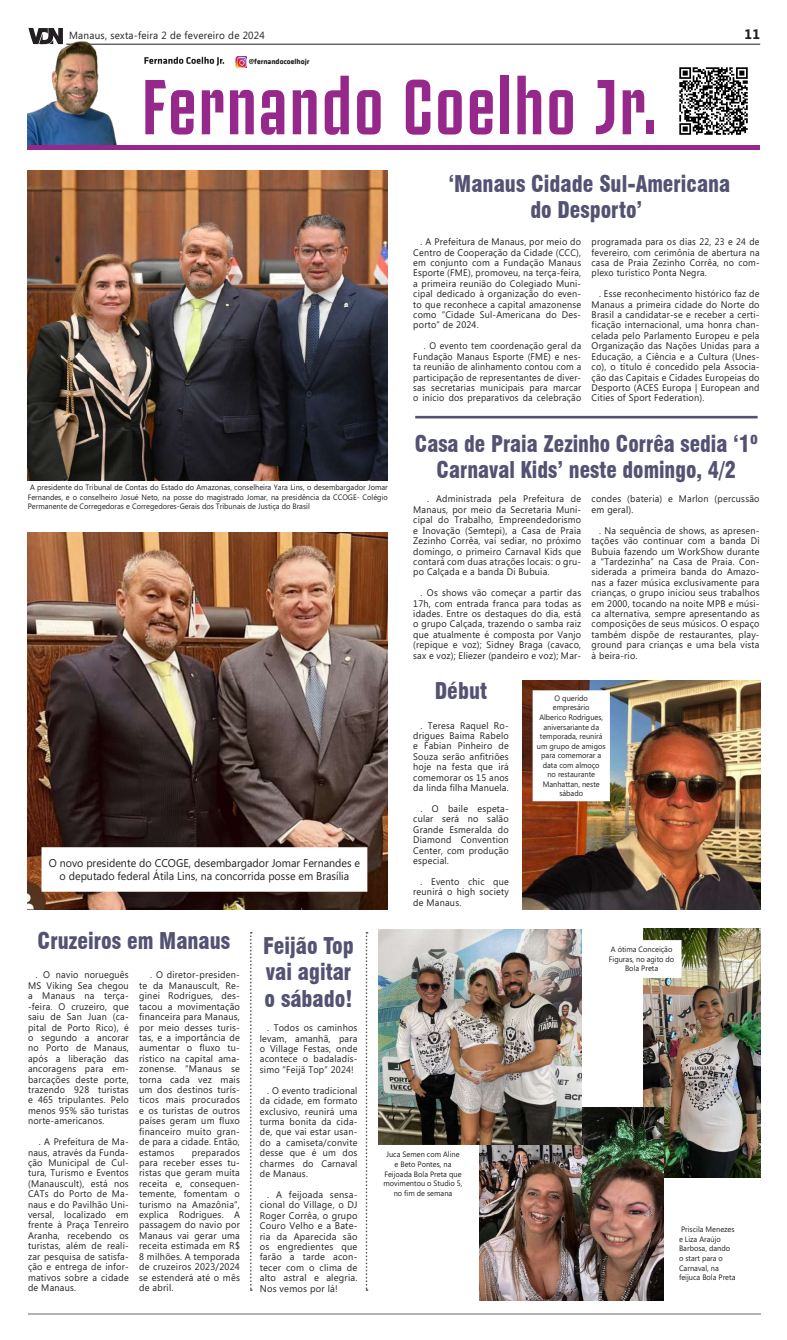
<style>
.page{position:relative;width:787px;height:1340px;background:#fff}
.page>*{position:absolute;margin:0;border:0;box-sizing:border-box;transform-origin:0 0}
.t1{font:700 78.05px "Juventus Fans";letter-spacing:.02em;color:#96288b;scale:.95 1}
.t2{font:900 condensed 22.57px/26.1px "Swiss 721 BT";color:#545273;text-align:justify;scale:.95 1}
.t3{font:900 condensed 22.57px/26.1px "Swiss 721 BT";color:#545273;text-align:center;scale:.93 1}
.t4{font:700 13.91px "Microsoft Phags Pa";color:#231f20;scale:.95 1}
.t5{font:11.29px/13.7px "Microsoft Phags Pa";color:#231f20;text-align:center;scale:.95 1}
.t6{font:10.41px "Microsoft Phags Pa";letter-spacing:.025em;color:#231f20;scale:.95 1}
.t7{font:9.54px/10.4px "Microsoft Phags Pa";letter-spacing:.025em;color:#231f20;text-align:justify;scale:.95 1}
.t8{font:9.54px/10.4px "Microsoft Phags Pa";letter-spacing:.025em;color:#231f20;text-align:justify;scale:.96 1}
.t9{font:9.54px/10.4px "Microsoft Phags Pa";letter-spacing:.025em;color:#231f20;text-align:justify;scale:.93 1}
.t10{font:9.54px/10.4px "Microsoft Phags Pa";letter-spacing:.025em;color:#231f20;text-align:justify}
.t11{font:7.79px/9.5px "Microsoft Phags Pa";color:#231f20;text-align:center;scale:.95 1}
.t12{font:700 7.61px "MW Klavika Bd";color:#1c1c1c}
</style>
<div class="page">
<img style="left:643px;top:928px;width:117px;height:249px">
<hr style="left:66px;top:44px;width:693px;height:1px;background:#231f20">
<svg style="left:28px;top:28px;width:35px;height:11px"></svg>
<hr style="left:28px;top:1313px;width:732px;height:2px;background:#b2b3b7">
<svg style="left:365px;top:932px;width:2px;height:358px"></svg>
<svg style="left:250px;top:931px;width:2px;height:359px"></svg>
<hr style="left:415px;top:416px;width:342px;height:2px;background:#545273">
<img style="left:28px;top:39px;width:97px;height:106px">
<svg style="left:144px;top:57px;width:80px;height:9px"></svg>
<svg style="left:235px;top:57px;width:12px;height:11px"></svg>
<div style="left:28px;top:145px;width:731px;height:5px;background:#96288b"></div>
<img style="left:679px;top:67px;width:69px;height:68px">
<img style="left:479px;top:1107px;width:184px;height:193px">
<img style="left:28px;top:170px;width:359px;height:310px">
<img style="left:378px;top:929px;width:203px;height:215px">
<img style="left:28px;top:532px;width:359px;height:378px">
<img style="left:522px;top:680px;width:238px;height:230px">
<div style="left:44px;top:849px;width:321px;height:40px;background:#fff"></div>
<div style="left:603px;top:941px;width:76px;height:35px;background:#fff"></div>
<div style="left:534px;top:692px;width:74px;height:107px;background:#fff"></div>
<div style="left:532px;top:690px;width:77px;height:111px;border:3px solid #fff"></div>
<p class="t6" style="left:69px;top:28px;width:207px">Manaus, sexta-feira 2 de fevereiro de 2024</p>
<h3 class="t4" style="left:744px;top:24px;width:18px">11</h3>
<p class="t12" style="left:249px;top:56px;width:62px">@fernandocoelhojr</p>
<h1 class="t1" style="left:142px;top:51px;width:544px">Fernando Coelho Jr.</h1>
<h2 class="t2" style="left:448px;top:171px;width:298px;text-align:center">‘Manaus Cidade Sul-Americana do Desporto’</h2>
<p class="t7" style="left:413px;top:236px;width:178px;text-indent:7px">. A Prefeitura de Manaus, por meio do Centro de Cooperação da Cidade (CCC), em conjunto com a Fundação Manaus Esporte (FME), promoveu, na terça-feira, a primeira reunião do Colegiado Muni&shy;cipal dedicado à organização do even&shy;to que reconhece a capital amazonense como “Cidade Sul-Americana do Des&shy;porto” de 2024.</p>
<p class="t9" style="left:413px;top:340px;width:182px;text-indent:11px">. O evento tem coordenação geral da Fundação Manaus Esporte (FME) e nes&shy;ta reunião de alinhamento contou com a participação de representantes de diver&shy;sas secretarias municipais para marcar o início dos preparativos da celebração</p>
<p class="t9" style="left:591px;top:236px;width:182px">programada para os dias 22, 23 e 24 de fevereiro, com cerimônia de abertura na casa de Praia Zezinho Corrêa, no com&shy;plexo turístico Ponta Negra.</p>
<p class="t7" style="left:591px;top:288px;width:178px;text-indent:7px">. Esse reconhecimento histórico faz de Manaus a primeira cidade do Norte do Brasil a candidatar-se e receber a certi&shy;ficação internacional, uma honra chan&shy;celada pelo Parlamento Europeu e pela Organização das Nações Unidas para a Educação, a Ciência e a Cultura (Unes&shy;co), o título é concedido pela Associa&shy;ção das Capitais e Cidades Europeias do Desporto (ACES Europa | European and Cities of Sport Federation).</p>
<p class="t11" style="left:28px;top:482px;width:380px;text-align:justify;text-indent:2px">A presidente do Tribunal de Contas do Estado do Amazonas, conselheira Yara Lins, o desembargador Jomar Fernandes, e o conselheiro Josué Neto, na posse do magistrado Jomar, na presidência da CCOGE- Colégio Permanente de Corregedoras e Corregedores-Gerais dos Tribunais de Justiça do Brasil</p>
<p class="t5" style="left:49px;top:855px;width:329px">O novo presidente do CCOGE, desembargador Jomar Fernandes e o deputado federal Átila Lins, na concorrida posse em Brasília</p>
<h2 class="t3" style="left:414px;top:430px;width:370px">Casa de Praia Zezinho Corrêa sedia ‘1º<br>Carnaval Kids’ neste domingo, 4/2</h2>
<p class="t7" style="left:413px;top:493px;width:178px;text-indent:14px">. Administrada pela Prefeitura de Manaus, por meio da Secretaria Muni&shy;cipal do Trabalho, Empreendedorismo e Inovação (Semtepi), a Casa de Praia Zezinho Corrêa, vai sediar, no próximo domingo, o primeiro Carnaval Kids que contará com duas atrações locais: o gru&shy;po Calçada e a banda Di Bubuia.</p>
<p class="t7" style="left:413px;top:587px;width:178px;text-indent:7px">. Os shows vão começar a partir das 17h, com entrada franca para todas as idades. Entre os destaques do dia, está o grupo Calçada, trazendo o samba raiz que atualmente é composta por Vanjo (repique e voz); Sidney Braga (cavaco, sax e voz); Eliezer (pandeiro e voz); Mar-</p>
<p class="t7" style="left:591px;top:493px;width:178px">condes (bateria) e Marlon (percussão em geral).</p>
<p class="t7" style="left:591px;top:524px;width:178px;text-indent:7px">. Na sequência de shows, as apresen&shy;tações vão continuar com a banda Di Bubuia fazendo um WorkShow durante a “Tardezinha” na Casa de Praia. Con&shy;siderada a primeira banda do Amazo&shy;nas a fazer música exclusivamente para crianças, o grupo iniciou seus trabalhos em 2000, tocando na noite MPB e músi&shy;ca alternativa, sempre apresentando as composições de seus músicos. O espaço também dispõe de restaurantes, play&shy;ground para crianças e uma bela vista à beira-rio.</p>
<h2 class="t2" style="left:434px;top:677px;width:57px">Début</h2>
<p class="t7" style="left:413px;top:719px;width:102px;text-indent:7px">. Teresa Raquel Ro&shy;drigues Baima Rabelo e Fabian Pinheiro de Souza serão anfitriões hoje na festa que irá comemorar os 15 anos da linda filha Manuela.</p>
<p class="t7" style="left:413px;top:803px;width:102px;text-indent:7px">. O baile espeta&shy;cular será no salão Grande Esmeralda do Diamond Convention Center, com produção especial.</p>
<p class="t7" style="left:413px;top:875px;width:102px;text-indent:7px">. Evento chic que reunirá o high society de Manaus.</p>
<p class="t11" style="left:536px;top:693px;width:74px">O querido empresário<br>Alberico Rodrigues, aniversariante da temporada, reunirá um grupo de amigos para comemorar a data com almoço<br>no restaurante<br>Manhattan, neste sábado</p>
<h2 class="t2" style="left:38px;top:927px;width:204px">Cruzeiros em Manaus</h2>
<p class="t7" style="left:28px;top:969px;width:107px;text-indent:7px">. O navio norueguês MS Viking Sea chegou a Manaus na terça--feira. O cruzeiro, que saiu de San Juan (ca&shy;pital de Porto Rico), é o segundo a ancorar no Porto de Manaus, após a liberação das ancoragens para em&shy;barcações deste porte, trazendo 928 turistas e 465 tripulantes. Pelo menos 95% são turistas norte-americanos.</p>
<p class="t7" style="left:28px;top:1136px;width:107px;text-indent:11px">. A Prefeitura de Ma&shy;naus, através da Funda&shy;ção Municipal de Cul&shy;tura, Turismo e Eventos (Manauscult), está nos CATs do Porto de Ma&shy;naus e do Pavilhão Uni&shy;versal, localizado em frente à Praça Tenreiro Aranha, recebendo os turistas, além de reali&shy;zar pesquisa de satisfa&shy;ção e entrega de infor&shy;mativos sobre a cidade de Manaus.</p>
<p class="t8" style="left:139px;top:969px;width:106px;text-indent:11px">. O diretor-presiden&shy;te da Manauscult, Re&shy;ginei Rodrigues, des&shy;tacou a movimentação financeira para Manaus, por meio desses turis&shy;tas, e a importância de aumentar o fluxo tu&shy;rístico na capital ama&shy;zonense. “Manaus se torna cada vez mais um dos destinos turís&shy;ticos mais procurados e os turistas de outros países geram um fluxo financeiro muito gran&shy;de para a cidade. Então, estamos</p>
<p class="t8" style="left:139px;top:1146px;width:106px;text-indent:53px">preparados para receber esses tu&shy;ristas que geram muita receita e, consequen&shy;temente, fomentam o turismo na Amazônia”, explica Rodrigues. A passagem do navio por Manaus vai gerar uma receita estimada em R$ 8 milhões. A temporada de cruzeiros 2023/2024 se estenderá até o mês de abril.</p>
<h2 class="t2" style="left:263px;top:933px;width:97px">Feijão Top vai agitar o sábado!</h2>
<p class="t7" style="left:260px;top:1022px;width:104px;text-indent:7px">. Todos os caminhos levam, amanhã, para o Village Festas, onde acontece o badaladís&shy;simo “Feijã Top” 2024!</p>
<p class="t7" style="left:260px;top:1084px;width:104px;text-indent:7px">. O evento tradicional da cidade, em formato exclusivo, reunirá uma turma bonita da cida&shy;de, que vai estar usan&shy;do a camiseta/convite desse que é um dos charmes do Carnaval de Manaus.</p>
<p class="t10" style="left:260px;top:1188px;width:99px;text-indent:7px">. A feijoada sensa&shy;cional do Village, o DJ Roger Corrêa, o grupo Couro Velho e a Bate&shy;ria da Aparecida são os engredientes que farão a tarde acon&shy;tecer com o clima de alto astral e alegria.<br>Nos vemos por lá!</p>
<p class="t11" style="left:383px;top:1149px;width:85px">Juca Semen com Aline e Beto Pontes, na<br>Feijoada Bola Preta que movimentou o Studio 5, no fim de semana</p>
<p class="t11" style="left:608px;top:944px;width:70px">A ótima Conceição<br>Figuras, no agito do<br>Bola Preta</p>
<p class="t11" style="left:678px;top:1224px;width:61px;text-align:left">Priscila Menezes e Liza Araújo<br>Barbosa, dando o start para o<br>Carnaval, na feijuca Bola Preta</p>
</div>
